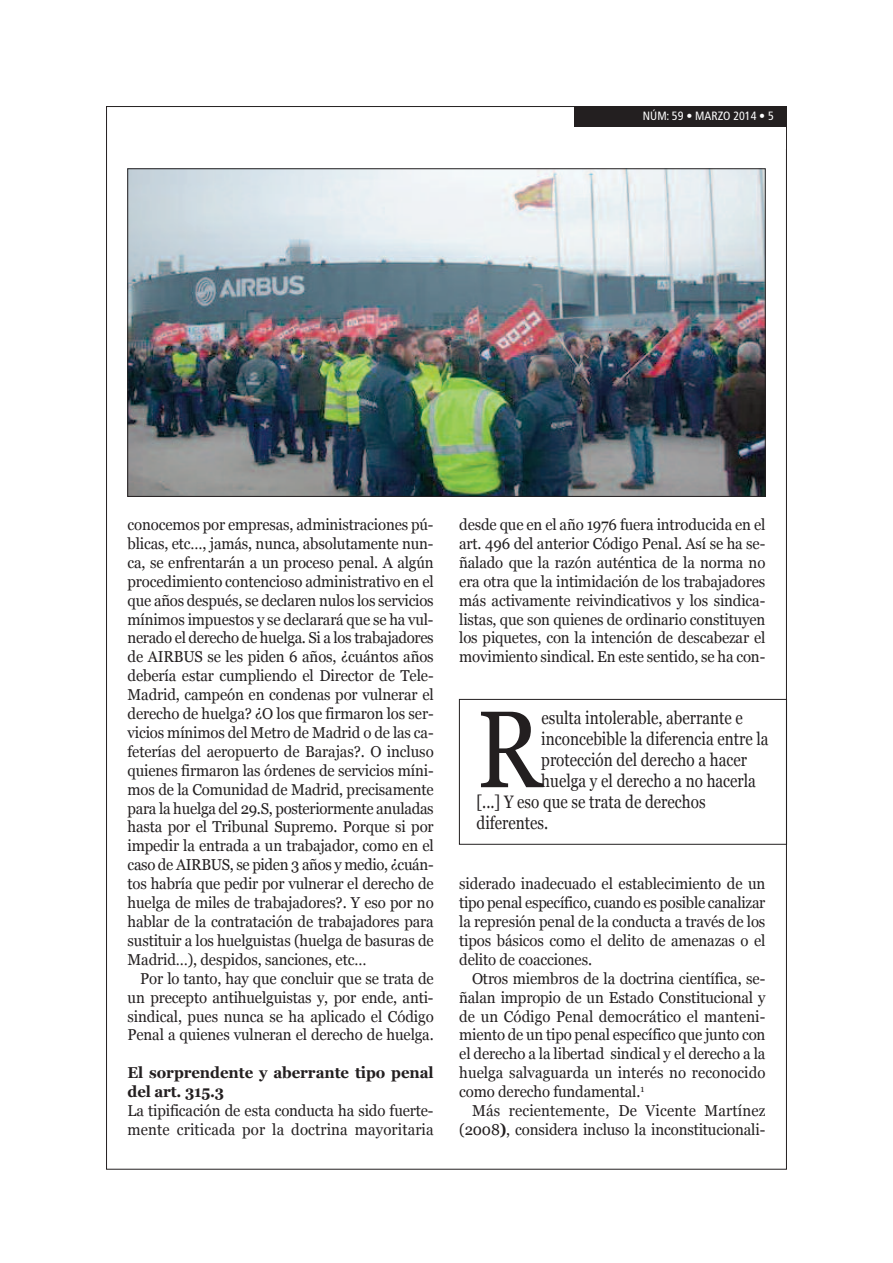
<style>
.page{position:relative;width:893px;height:1263px;background:#fff}
.page>*{position:absolute;margin:0;border:0;box-sizing:border-box;transform-origin:0 0}
.t1{font:108.9px "Georgia";color:#231f20;scale:.85 1}
.t2{font:18px "Georgia";color:#231f20;scale:.85 1}
.t3{font:15.75px/18.9px "Georgia";letter-spacing:-.01em;color:#231f20;text-align:justify;scale:.95 1}
.t4{font:15.75px/18.9px "Georgia";letter-spacing:.01em;color:#231f20;text-align:right;scale:.95 1}
.t5{font:700 15.75px/18.9px "Georgia";letter-spacing:-.005em;color:#231f20;scale:.95 1}
.t6{font:condensed 12px "Frutiger";color:#fff}
.s1{font-weight:700}
</style>
<div class="page">
<div style="left:574px;top:106px;width:213px;height:22px;background:#231f20"></div>
<img style="left:130px;top:171px;width:633px;height:324px">
<div style="left:459px;top:699px;width:328px;height:145px;border:1px solid #231f20"></div>
<p class="t6" style="left:643px;top:111px;width:133px">NÚM: 59 • MARZO 2014 • 5</p>
<p class="t3" style="left:128px;top:515px;width:324px">conocemos por empresas, administraciones pú&shy;blicas, etc…, jamás, nunca, absolutamente nun&shy;ca, se enfrentarán a un proceso penal. A algún procedimiento contencioso administrativo en el que años después, se declaren nulos los servicios mínimos impuestos y se declarará que se ha vul&shy;nerado el derecho de huelga. si a los trabajadores de AiRBUs se les piden 6 años, ¿cuántos años debería estar cumpliendo el Director de Tele-Madrid, campeón en condenas por vulnerar el derecho de huelga? ¿O los que firmaron los ser&shy;vicios mínimos del Metro de Madrid o de las ca&shy;feterías del aeropuerto de Barajas?. O incluso quienes firmaron las órdenes de servicios míni&shy;mos de la Comunidad de Madrid, precisamente para la huelga del 29.s, posteriormente anuladas hasta por el Tribunal supremo. Porque si por impedir la entrada a un trabajador, como en el caso de AiRBUs, se piden 3 años y medio, ¿cuán&shy;tos habría que pedir por vulnerar el derecho de huelga de miles de trabajadores?. Y eso por no hablar de la contratación de trabajadores para sustituir a los huelguistas (huelga de basuras de Madrid…), despidos, sanciones, etc…</p>
<p class="t3" style="left:128px;top:969px;width:324px;text-indent:13px">Por lo tanto, hay que concluir que se trata de un precepto antihuelguistas y, por ende, anti&shy;sindical, pues nunca se ha aplicado el Código Penal a quienes vulneran el derecho de huelga.</p>
<p class="t5" style="left:128px;top:1063px;width:324px">El sorprendente y aberrante tipo penal del art. 315.3</p>
<p class="t3" style="left:128px;top:1101px;width:324px">la tipificación de esta conducta ha sido fuerte&shy;mente criticada por la doctrina mayoritaria</p>
<p class="t3" style="left:459px;top:515px;width:324px">desde que en el año 1976 fuera introducida en el art. 496 del anterior Código Penal. Así se ha se&shy;ñalado que la razón auténtica de la norma no era otra que la intimidación de los trabajadores más activamente reivindicativos y los sindica&shy;listas, que son quienes de ordinario constituyen los piquetes, con la intención de descabezar el movimiento sindical. En este sentido, se ha con-</p>
<h1 class="t1" style="left:477px;top:687px;width:78px">R</h1>
<p class="t2" style="left:541px;top:708px;width:239px">esulta intolerable, aberrante e</p>
<p class="t2" style="left:541px;top:729px;width:269px">inconcebible la diferencia entre la</p>
<p class="t2" style="left:541px;top:750px;width:244px">protección del derecho a hacer</p>
<p class="t2" style="left:541px;top:771px;width:254px">huelga y el derecho a no hacerla</p>
<p class="t2" style="left:477px;top:792px;width:271px">[...] Y eso que se trata de derechos</p>
<p class="t2" style="left:477px;top:813px;width:86px">diferentes.</p>
<p class="t3" style="left:459px;top:874px;width:324px">siderado inadecuado el establecimiento de un tipo penal específico, cuando es posible canalizar la represión penal de la conducta a través de los tipos básicos como el delito de amenazas o el delito de coacciones.</p>
<p class="t3" style="left:459px;top:969px;width:324px;text-indent:13px">Otros miembros de la doctrina científica, se&shy;ñalan impropio de un Estado Constitucional y de un Código Penal democrático el manteni&shy;miento de un tipo penal específico que junto con el derecho a la libertad sindical y el derecho a la huelga salvaguarda un interés no reconocido como derecho fundamental.<sup>1</sup></p>
<p class="t4" style="left:459px;top:1101px;width:324px">Más recientemente, De Vicente Martínez (2008<span class="s1">)</span>, considera incluso la inconstitucionali-</p>
</div>
